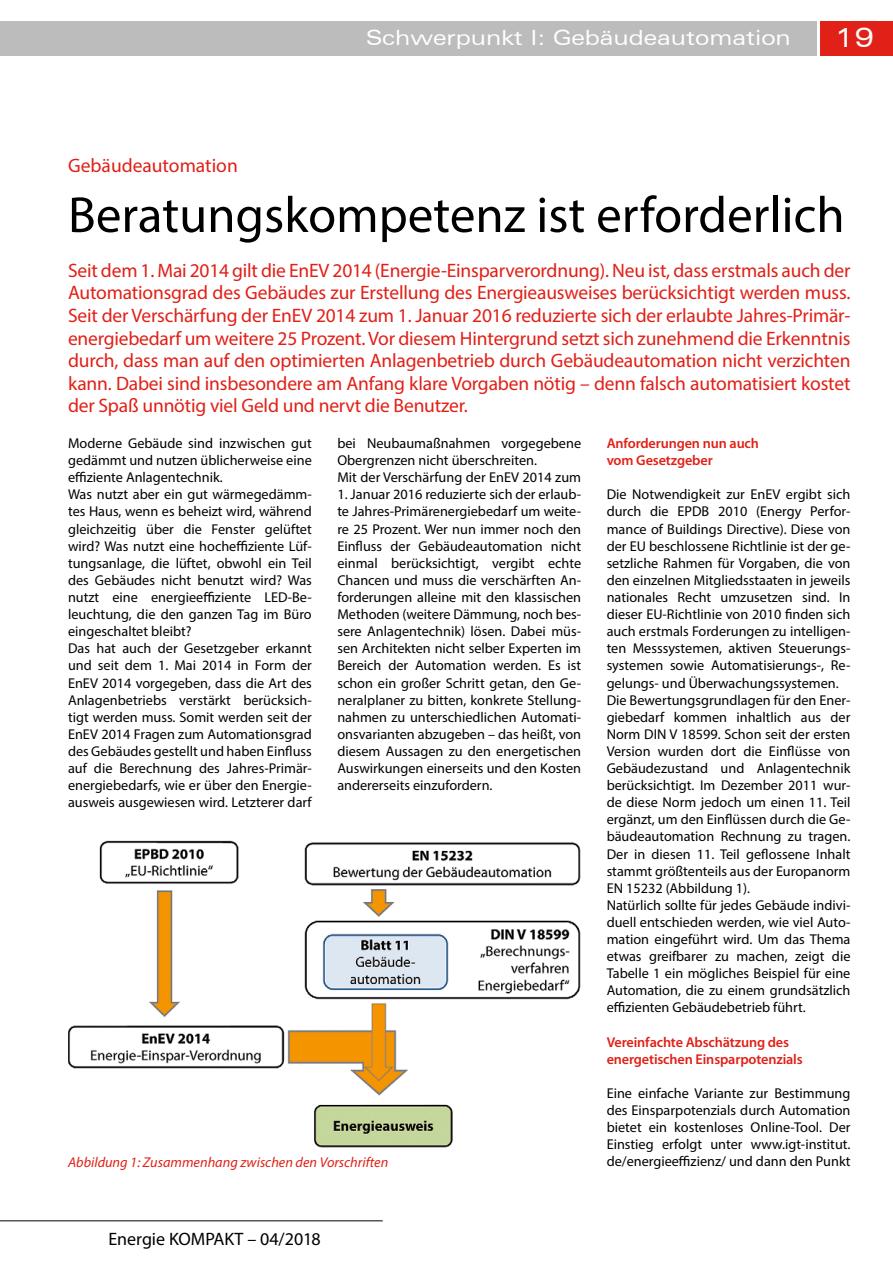
<style>
.page{position:relative;width:893px;height:1263px;background:#fff}
.page>*{position:absolute;margin:0;border:0;box-sizing:border-box;transform-origin:0 0}
.t1{font:51px "Myriad Pro";color:#000}
.t2{font:expanded 27px "Zurich BT";color:#fff}
.t3{font:expanded 21px "Zurich BT";color:#fff}
.t4{font:19.5px/22.5px "Myriad Pro";letter-spacing:-.01em;color:#e12017;text-align:justify}
.t5{font:18px "Myriad Pro";color:#000}
.t6{font:14.25px/17.1px "Myriad Pro";color:#000}
.t7{font:600 14.25px/17.1px "Myriad Pro";letter-spacing:-.01em;color:#e12017}
.t8{font:italic 14.25px "Myriad Pro";color:#e12017}
</style>
<div class="page">
<div style="left:821px;top:21px;width:72px;height:34px;background:#e12017"></div>
<div style="left:0;top:21px;width:816px;height:34px;background:#bcbcbc"></div>
<hr style="left:0;top:1220px;width:383px;height:1px;background:#000">
<img style="left:68px;top:840px;width:513px;height:308px">
<h3 class="t3" style="left:366px;top:25px;width:426px">Schwerpunkt I: Gebäudeautomation</h3>
<h2 class="t2" style="left:835px;top:22px;width:40px">19</h2>
<h3 class="t4" style="left:68px;top:154px;width:171px">Gebäudeautomation</h3>
<h1 class="t1" style="left:68px;top:183px;width:778px">Beratungskompetenz ist erforderlich</h1>
<p class="t4" style="left:68px;top:259px;width:784px">Seit dem 1. Mai 2014 gilt die EnEV 2014 (Energie-Einsparverordnung). Neu ist, dass erstmals auch der Automationsgrad des Gebäudes zur Erstellung des Energieausweises berücksichtigt werden muss.<br>Seit der Verschärfung der EnEV 2014 zum 1. Januar 2016 reduzierte sich der erlaubte Jahres-Primär&shy;energiebedarf um weitere 25 Prozent. Vor diesem Hintergrund setzt sich zunehmend die Erkenntnis durch, dass man auf den optimierten Anlagenbetrieb durch Gebäudeautomation nicht verzichten kann. Dabei sind insbesondere am Anfang klare Vorgaben nötig – denn falsch automatisiert kostet der Spaß unnötig viel Geld und nervt die Benutzer.</p>
<p class="t6" style="left:68px;top:434px;width:245px">Moderne Gebäude sind inzwischen gut gedämmt und nutzen üblicherweise eine effiziente Anlagentechnik.<br>Was nutzt aber ein gut wärmegedämm&shy;tes Haus, wenn es beheizt wird, während gleichzeitig über die Fenster gelüftet wird? Was nutzt eine hocheffiziente Lüf&shy;tungsanlage, die lüftet, obwohl ein Teil des Gebäudes nicht benutzt wird? Was nutzt eine energieeffiziente LED-Be&shy;leuchtung, die den ganzen Tag im Büro eingeschaltet bleibt?<br>Das hat auch der Gesetzgeber erkannt und seit dem 1. Mai 2014 in Form der EnEV 2014 vorgegeben, dass die Art des Anlagenbetriebs verstärkt berücksich&shy;tigt werden muss. Somit werden seit der EnEV 2014 Fragen zum Automationsgrad des Gebäudes gestellt und haben Einfluss auf die Berechnung des Jahres-Primär&shy;energiebedarfs, wie er über den Energie&shy;ausweis ausgewiesen wird. Letzterer darf</p>
<p class="t6" style="left:337px;top:434px;width:245px">bei Neubaumaßnahmen vorgegebene<br>Obergrenzen nicht überschreiten.<br>Mit der Verschärfung der EnEV 2014 zum</p>
<p class="t7" style="left:607px;top:434px;width:154px">Anforderungen nun auch vom Gesetzgeber</p>
<p class="t6" style="left:607px;top:486px;width:245px">Die Notwendigkeit zur EnEV ergibt sich durch die EPDB 2010 (Energy Perfor&shy;mance of Buildings Directive). Diese von der EU beschlossene Richtlinie ist der ge&shy;setzliche Rahmen für Vorgaben, die von den einzelnen Mitgliedsstaaten in jeweils nationales Recht umzusetzen sind. In dieser EU-Richtlinie von 2010 finden sich auch erstmals Forderungen zu intelligen&shy;ten Messsystemen, aktiven Steuerungs&shy;systemen sowie Automatisierungs-, Re&shy;gelungs- und Überwachungssystemen.<br>Die Bewertungsgrundlagen für den Ener&shy;giebedarf kommen inhaltlich aus der Norm DIN V 18599. Schon seit der ersten Version wurden dort die Einflüsse von Gebäudezustand und Anlagentechnik berücksichtigt. Im Dezember 2011 wur&shy;de diese Norm jedoch um einen 11. Teil ergänzt, um den Einflüssen durch die Ge&shy;bäudeautomation Rechnung zu tragen.<br>Der in diesen 11. Teil geflossene Inhalt stammt größtenteils aus der Europanorm EN 15232 (Abbildung 1).<br>Natürlich sollte für jedes Gebäude indivi&shy;duell entschieden werden, wie viel Auto&shy;mation eingeführt wird. Um das Thema etwas greifbarer zu machen, zeigt die Tabelle 1 ein mögliches Beispiel für eine Automation, die zu einem grundsätzlich effizienten Gebäudebetrieb führt.</p>
<p class="t7" style="left:607px;top:1033px;width:198px">Vereinfachte Abschätzung des energetischen Einsparpotenzials</p>
<p class="t6" style="left:607px;top:1084px;width:245px;text-align:justify">Eine einfache Variante zur Bestimmung des Einsparpotenzials durch Automation bietet ein kostenloses Online-Tool. Der Einstieg erfolgt unter www.igt-institut.</p>
<p class="t6" style="left:337px;top:486px;width:245px;text-align:justify">1. Januar 2016 reduzierte sich der erlaub&shy;te Jahres-Primärenergiebedarf um weite&shy;re 25 Prozent. Wer nun immer noch den Einfluss der Gebäudeautomation nicht einmal berücksichtigt, vergibt echte Chancen und muss die verschärften An&shy;forderungen alleine mit den klassischen Methoden (weitere Dämmung, noch bes&shy;sere Anlagentechnik) lösen. Dabei müs&shy;sen Architekten nicht selber Experten im Bereich der Automation werden. Es ist schon ein großer Schritt getan, den Ge&shy;neralplaner zu bitten, konkrete Stellung&shy;nahmen zu unterschiedlichen Automati&shy;onsvarianten abzugeben – das heißt, von diesem Aussagen zu den energetischen Auswirkungen einerseits und den Kosten andererseits einzufordern.</p>
<p class="t8" style="left:68px;top:1154px;width:322px">Abbildung 1: Zusammenhang zwischen den Vorschriften</p>
<p class="t6" style="left:607px;top:1153px;width:245px">de/energieeffizienz/ und dann den Punkt</p>
<p class="t5" style="left:108px;top:1228px;width:214px">Energie KOMPAKT – 04/2018</p>
</div>
